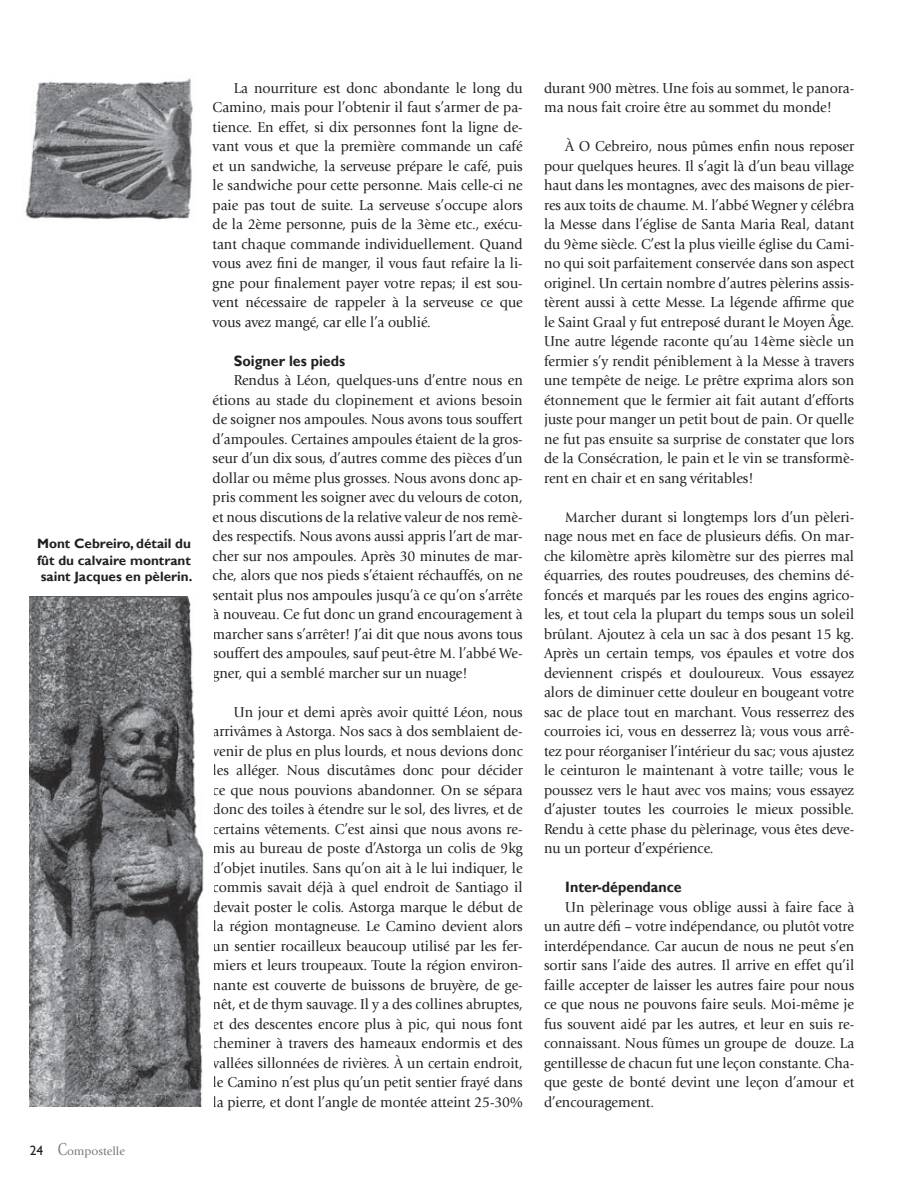
<style>
.page{position:relative;width:918px;height:1188px;background:#fff}
.page>*{position:absolute;margin:0;border:0;box-sizing:border-box;transform-origin:0 0}
.Text{font:15px/19.5px "Giovanni Std";color:#231f20;text-align:justify;scale:.95 1}
.Subtitle{font:700 15px "Gill Sans";color:#231f20;scale:.95 1}
.Description{font:700 13.5px/16.5px "Gill Sans";color:#231f20;text-align:justify}
.t1{font:13.5px "Gill Sans";color:#231f20}
.t2{font:12px "Giovanni Std";color:#76787b}
.s1{font-size:18px}
</style>
<div class="page">
<img style="left:23px;top:78px;width:170px;height:142px">
<img style="left:30px;top:596px;width:174px;height:511px">
<p class="Description" style="left:37px;top:536px;width:157px">Mont Cebreiro, détail du fût du calvaire montrant saint Jacques en pèlerin.</p>
<p class="t1" style="left:30px;top:1143px;width:15px">24</p>
<p class="t2" style="left:58px;top:1144px;width:69px"><span class="s1">C</span>ompostelle</p>
<p class="Text" style="left:213px;top:78px;width:328px;text-indent:21px">La nourriture est donc abondante le long du Camino, mais pour l’obtenir il faut s’armer de pa&shy;tience. En effet, si dix personnes font la ligne de&shy;vant vous et que la première commande un café et un sandwiche, la serveuse prépare le café, puis le sandwiche pour cette personne. Mais celle-ci ne paie pas tout de suite. La serveuse s’occupe alors de la 2ème personne, puis de la 3ème etc., exécu&shy;tant chaque commande individuellement. Quand vous avez fini de manger, il vous faut refaire la li&shy;gne pour finalement payer votre repas; il est sou&shy;vent nécessaire de rappeler à la serveuse ce que vous avez mangé, car elle l’a oublié.</p>
<p class="Subtitle" style="left:234px;top:352px;width:119px">Soigner les pieds</p>
<p class="Text" style="left:213px;top:371px;width:328px;text-indent:21px">Rendus à Léon, quelques-uns d’entre nous en étions au stade du clopinement et avions besoin de soigner nos ampoules. Nous avons tous souffert d’ampoules. Certaines ampoules étaient de la gros&shy;seur d’un dix sous, d’autres comme des pièces d’un dollar ou même plus grosses. Nous avons donc ap&shy;pris comment les soigner avec du velours de coton, et nous discutions de la relative valeur de nos remè&shy;des respectifs. Nous avons aussi appris l’art de mar&shy;cher sur nos ampoules. Après 30 minutes de mar&shy;che, alors que nos pieds s’étaient réchauffés, on ne sentait plus nos ampoules jusqu’à ce qu’on s’arrête à nouveau. Ce fut donc un grand encouragement à marcher sans s’arrêter! J’ai dit que nous avons tous souffert des ampoules, sauf peut-être M. l’abbé We&shy;gner, qui a semblé marcher sur un nuage!</p>
<p class="Text" style="left:213px;top:702px;width:328px;text-indent:21px">Un jour et demi après avoir quitté Léon, nous arrivâmes à Astorga. Nos sacs à dos semblaient de&shy;venir de plus en plus lourds, et nous devions donc les alléger. Nous discutâmes donc pour décider ce que nous pouvions abandonner. On se sépara donc des toiles à étendre sur le sol, des livres, et de certains vêtements. C’est ainsi que nous avons re&shy;mis au bureau de poste d’Astorga un colis de 9kg d’objet inutiles. Sans qu’on ait à le lui indiquer, le commis savait déjà à quel endroit de Santiago il devait poster le colis. Astorga marque le début de la région montagneuse. Le Camino devient alors un sentier rocailleux beaucoup utilisé par les fer&shy;miers et leurs troupeaux. Toute la région environ&shy;nante est couverte de buissons de bruyère, de ge&shy;nêt, et de thym sauvage. Il y a des collines abruptes, et des descentes encore plus à pic, qui nous font cheminer à travers des hameaux endormis et des vallées sillonnées de rivières. À un certain endroit, le Camino n’est plus qu’un petit sentier frayé dans la pierre, et dont l’angle de montée atteint 25-30%</p>
<p class="Text" style="left:544px;top:78px;width:328px">durant 900 mètres. Une fois au sommet, le panora&shy;ma nous fait croire être au sommet du monde!</p>
<p class="Text" style="left:544px;top:137px;width:328px;text-indent:21px">À O Cebreiro, nous pûmes enfin nous reposer pour quelques heures. Il s’agit là d’un beau village haut dans les montagnes, avec des maisons de pier&shy;res aux toits de chaume. M. l’abbé Wegner y célébra la Messe dans l’église de Santa Maria Real, datant du 9ème siècle. C’est la plus vieille église du Cami&shy;no qui soit parfaitement conservée dans son aspect originel. Un certain nombre d’autres pèlerins assis&shy;tèrent aussi à cette Messe. La légende affirme que le Saint Graal y fut entreposé durant le Moyen Âge.<br>Une autre légende raconte qu’au 14ème siècle un fermier s’y rendit péniblement à la Messe à travers une tempête de neige. Le prêtre exprima alors son étonnement que le fermier ait fait autant d’efforts juste pour manger un petit bout de pain. Or quelle ne fut pas ensuite sa surprise de constater que lors de la Consécration, le pain et le vin se transformè&shy;rent en chair et en sang véritables!</p>
<p class="Text" style="left:544px;top:507px;width:328px;text-indent:21px">Marcher durant si longtemps lors d’un pèleri&shy;nage nous met en face de plusieurs défis. On mar&shy;che kilomètre après kilomètre sur des pierres mal équarries, des routes poudreuses, des chemins dé&shy;foncés et marqués par les roues des engins agrico&shy;les, et tout cela la plupart du temps sous un soleil brûlant. Ajoutez à cela un sac à dos pesant 15 kg.<br>Après un certain temps, vos épaules et votre dos deviennent crispés et douloureux. Vous essayez alors de diminuer cette douleur en bougeant votre sac de place tout en marchant. Vous resserrez des courroies ici, vous en desserrez là; vous vous arrê&shy;tez pour réorganiser l’intérieur du sac; vous ajustez le ceinturon le maintenant à votre taille; vous le poussez vers le haut avec vos mains; vous essayez d’ajuster toutes les courroies le mieux possible.<br>Rendu à cette phase du pèlerinage, vous êtes deve&shy;nu un porteur d’expérience.</p>
<p class="Subtitle" style="left:565px;top:878px;width:124px">Inter-dépendance</p>
<p class="Text" style="left:544px;top:897px;width:328px;text-indent:21px">Un pèlerinage vous oblige aussi à faire face à un autre défi – votre indépendance, ou plutôt votre interdépendance. Car aucun de nous ne peut s’en sortir sans l’aide des autres. Il arrive en effet qu’il faille accepter de laisser les autres faire pour nous ce que nous ne pouvons faire seuls. Moi-même je fus souvent aidé par les autres, et leur en suis re&shy;connaissant. Nous fûmes un groupe de douze. La gentillesse de chacun fut une leçon constante. Cha&shy;que geste de bonté devint une leçon d’amour et d’encouragement.</p>
</div>
